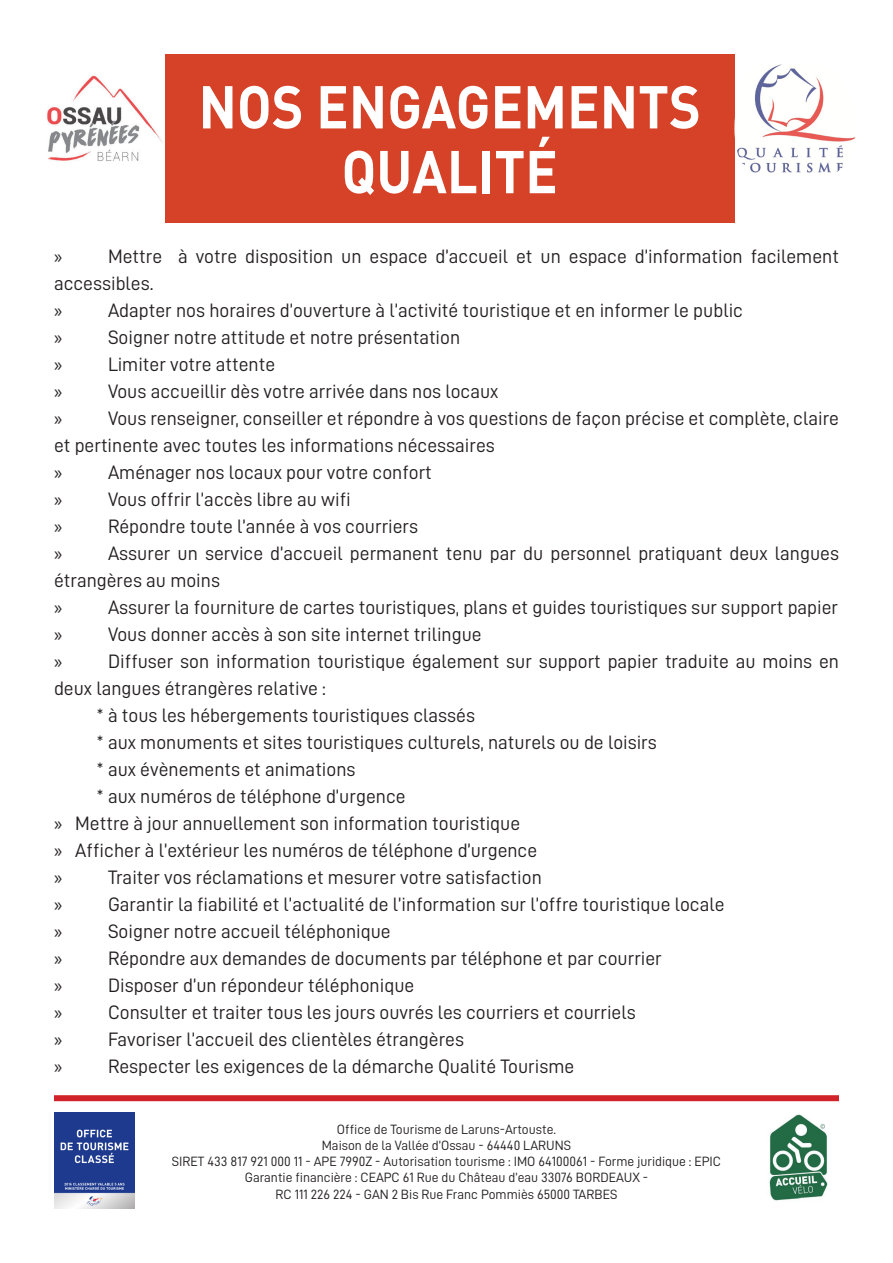
<style>
.page{position:relative;width:893px;height:1263px;background:#fff}
.page>*{position:absolute;margin:0;border:0;box-sizing:border-box;transform-origin:0 0}
.t1{font:700 59.4px "DIN";color:#fff;scale:.91 1}
.t2{font:19.5px/27px "D DIN";color:#231f20}
.t3{font:13.5px "D DIN";color:#231f20}
.s1{font-family:"Myriad Pro"}
</style>
<div class="page">
<div style="left:165px;top:54px;width:570px;height:169px;background:#d64227"></div>
<img style="left:47px;top:75px;width:116px;height:86px">
<img style="left:737px;top:64px;width:119px;height:109px">
<img style="left:54px;top:1112px;width:81px;height:97px">
<img style="left:769px;top:1114px;width:59px;height:87px">
<div style="left:54px;top:1095px;width:785px;height:6px;background:#d1232a"></div>
<p class="t1" style="left:199px;top:68px;width:553px">NOS ENGAGEMENTS</p>
<p class="t1" style="left:342px;top:133px;width:239px">QUALITÉ</p>
<p class="t2" style="left:54px;top:242px;width:786px"><span class="s1">»</span> Mettre à votre disposition un espace d’accueil et un espace d’information facilement accessibles.</p>
<p class="t2" style="left:54px;top:296px;width:691px"><span class="s1">»</span> Adapter nos horaires d’ouverture à l’activité touristique et en informer le public</p>
<p class="t2" style="left:54px;top:323px;width:408px"><span class="s1">»</span> Soigner notre attitude et notre présentation</p>
<p class="t2" style="left:54px;top:350px;width:223px"><span class="s1">»</span> Limiter votre attente</p>
<p class="t2" style="left:54px;top:377px;width:446px"><span class="s1">»</span> Vous accueillir dès votre arrivée dans nos locaux</p>
<p class="t2" style="left:54px;top:404px;width:786px"><span class="s1">»</span> Vous renseigner, conseiller et répondre à vos questions de façon précise et complète, claire et pertinente avec toutes les informations nécessaires</p>
<p class="t2" style="left:54px;top:458px;width:379px"><span class="s1">»</span> Aménager nos locaux pour votre confort</p>
<p class="t2" style="left:54px;top:485px;width:298px"><span class="s1">»</span> Vous offrir l’accès libre au wifi</p>
<p class="t2" style="left:54px;top:512px;width:366px"><span class="s1">»</span> Répondre toute l’année à vos courriers</p>
<p class="t2" style="left:54px;top:539px;width:786px"><span class="s1">»</span> Assurer un service d’accueil permanent tenu par du personnel pratiquant deux langues étrangères au moins</p>
<p class="t2" style="left:54px;top:593px;width:786px"><span class="s1">»</span> Assurer la fourniture de cartes touristiques, plans et guides touristiques sur support papier</p>
<p class="t2" style="left:54px;top:620px;width:429px"><span class="s1">»</span> Vous donner accès à son site internet trilingue</p>
<p class="t2" style="left:54px;top:647px;width:786px"><span class="s1">»</span> Diffuser son information touristique également sur support papier traduite au moins en deux langues étrangères relative :</p>
<p class="t2" style="left:97px;top:701px;width:380px">* à tous les hébergements touristiques classés</p>
<p class="t2" style="left:97px;top:728px;width:562px">* aux monuments et sites touristiques culturels, naturels ou de loisirs</p>
<p class="t2" style="left:97px;top:755px;width:261px">* aux évènements et animations</p>
<p class="t2" style="left:97px;top:782px;width:311px">* aux numéros de téléphone d’urgence</p>
<p class="t2" style="left:54px;top:809px;width:468px"><span class="s1">»</span> Mettre à jour annuellement son information touristique</p>
<p class="t2" style="left:54px;top:836px;width:485px"><span class="s1">»</span> Afficher à l’extérieur les numéros de téléphone d’urgence</p>
<p class="t2" style="left:54px;top:863px;width:489px"><span class="s1">»</span> Traiter vos réclamations et mesurer votre satisfaction</p>
<p class="t2" style="left:54px;top:890px;width:672px"><span class="s1">»</span> Garantir la fiabilité et l’actualité de l’information sur l’offre touristique locale</p>
<p class="t2" style="left:54px;top:917px;width:338px"><span class="s1">»</span> Soigner notre accueil téléphonique</p>
<p class="t2" style="left:54px;top:944px;width:609px"><span class="s1">»</span> Répondre aux demandes de documents par téléphone et par courrier</p>
<p class="t2" style="left:54px;top:971px;width:362px"><span class="s1">»</span> Disposer d’un répondeur téléphonique</p>
<p class="t2" style="left:54px;top:998px;width:583px"><span class="s1">»</span> Consulter et traiter tous les jours ouvrés les courriers et courriels</p>
<p class="t2" style="left:54px;top:1025px;width:412px"><span class="s1">»</span> Favoriser l’accueil des clientèles étrangères</p>
<p class="t2" style="left:54px;top:1052px;width:522px"><span class="s1">»</span> Respecter les exigences de la démarche Qualité Tourisme</p>
<p class="t3" style="left:337px;top:1122px;width:221px">Office de Tourisme de Laruns-Artouste.</p>
<p class="t3" style="left:322px;top:1138px;width:251px">Maison de la Vallée d’Ossau - 64440 LARUNS</p>
<p class="t3" style="left:172px;top:1154px;width:551px">SIRET 433 817 921 000 11 - APE 7990Z - Autorisation tourisme : IMO 64100061 - Forme juridique : EPIC</p>
<p class="t3" style="left:245px;top:1170px;width:405px">Garantie financière : CEAPC 61 Rue du Château d’eau 33076 BORDEAUX -</p>
<p class="t3" style="left:275px;top:1186px;width:344px">RC 111 226 224 - GAN 2 Bis Rue Franc Pommiès 65000 TARBES</p>
</div>
